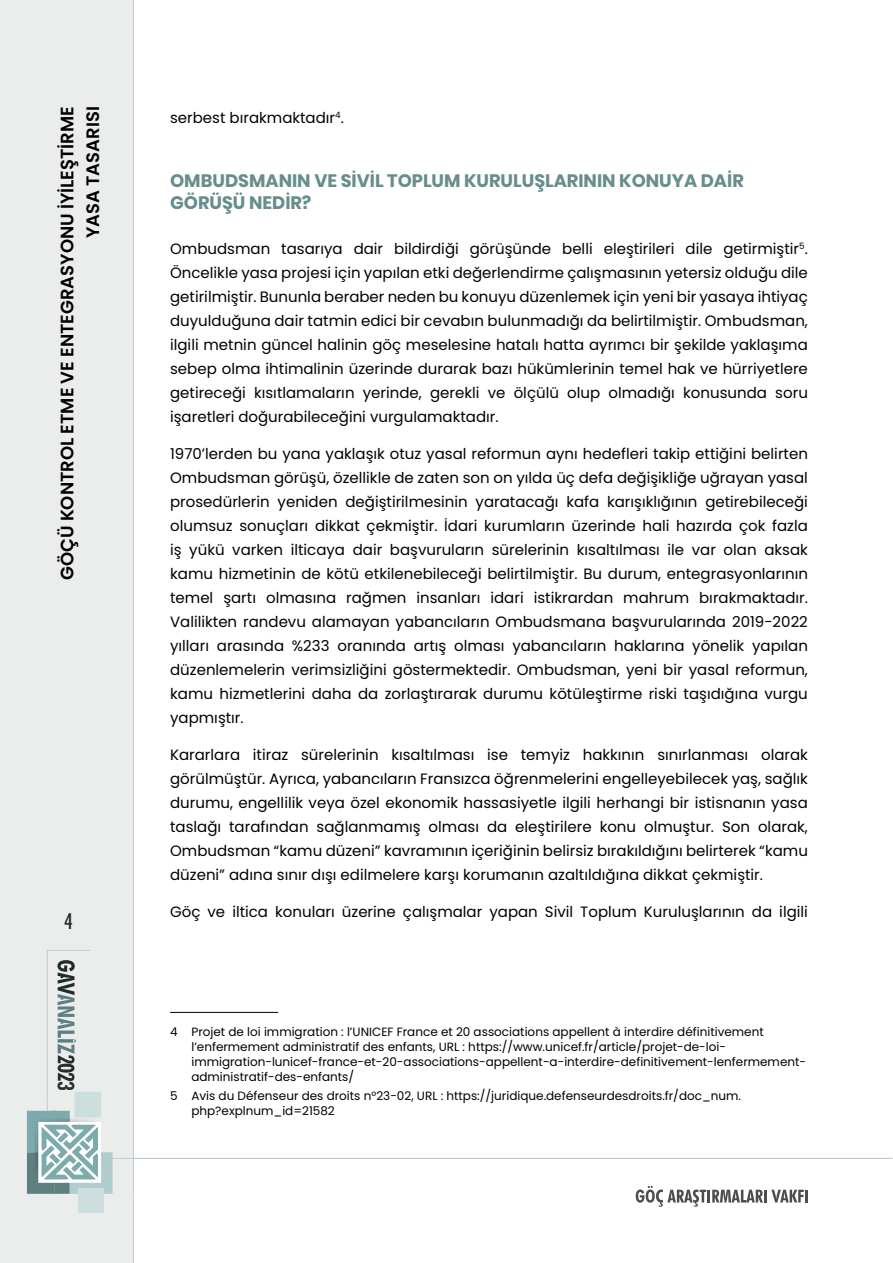
<style>
.page{position:relative;width:893px;height:1263px;background:#fff}
.page>*{position:absolute;margin:0;border:0;box-sizing:border-box;transform-origin:0 0}
.t1{font:700 23.25px "DIN Condensed";color:#263029;scale:1.13 1}
.t2{font:500 condensed 21px "Futura";color:#212b2b}
.t3{font:700 18px/21.6px "Poppins";color:#688d8d}
.t4{font:600 18px/25.5px "Poppins";color:#000;text-align:right}
.t5{font:15px/24px "Poppins";color:#000;text-align:justify}
.t6{font:12px/15px "Poppins";color:#000}
</style>
<div class="page">
<div style="left:0;top:0;width:134px;height:1263px;background:#ebeded"></div>
<div style="left:27px;top:1152px;width:43px;height:42px;background:#5e8082"></div>
<div style="left:70px;top:1152px;width:43px;height:42px;background:#b3cccc"></div>
<div style="left:78px;top:1188px;width:25px;height:24px;background:#ccdede"></div>
<div style="left:27px;top:1111px;width:43px;height:41px;background:#7dabab"></div>
<img style="left:34px;top:1152px;width:4px;height:18px">
<svg style="left:38px;top:1122px;width:63px;height:61px"></svg>
<div style="left:74px;top:1092px;width:27px;height:26px;background:#ccdede"></div>
<svg style="left:42px;top:1125px;width:56px;height:69px"></svg>
<hr style="left:133px;top:1197px;width:1px;height:66px;background:#b3c2c2">
<hr style="left:133px;top:0;width:1px;height:1196px;background:#b3c2c2">
<svg style="left:113px;top:1158px;width:20px;height:1px"></svg>
<svg style="left:636px;top:1186px;width:172px;height:21px"></svg>
<hr style="left:133px;top:1158px;width:759px;height:1px;background:#b3c2c2">
<svg style="left:47px;top:950px;width:44px;height:168px"></svg>
<hr style="left:170px;top:1012px;width:108px;height:1px;background:#000">
<p class="t4" style="left:55px;top:580px;width:475px;rotate:-90deg">GÖÇÜ KONTROL ETME VE ENTEGRASYONU İYILEŞTIRME<br>YASA TASARISI</p>
<h2 class="t2" style="left:64px;top:907px;width:10px">4</h2>
<h1 class="t1" style="left:82px;top:1081px;width:10px;rotate:90deg">3</h1>
<p class="t5" style="left:170px;top:106px;width:175px">serbest bırakmaktadır<sup>4</sup>.</p>
<p class="t3" style="left:170px;top:170px;width:575px">OMBUDSMANIN VE SIVIL TOPLUM KURULUŞLARININ KONUYA DAIR<br>GÖRÜŞÜ NEDIR?</p>
<p class="t5" style="left:170px;top:237px;width:639px">Ombudsman tasarıya dair bildirdiği görüşünde belli eleştirileri dile getirmiştir<sup>5</sup>.<br>Öncelikle yasa projesi için yapılan etki değerlendirme çalışmasının yetersiz olduğu dile getirilmiştir. Bununla beraber neden bu konuyu düzenlemek için yeni bir yasaya ihtiyaç duyulduğuna dair tatmin edici bir cevabın bulunmadığı da belirtilmiştir. Ombudsman, ilgili metnin güncel halinin göç meselesine hatalı hatta ayrımcı bir şekilde yaklaşıma sebep olma ihtimalinin üzerinde durarak bazı hükümlerinin temel hak ve hürriyetlere getireceği kısıtlamaların yerinde, gerekli ve ölçülü olup olmadığı konusunda soru işaretleri doğurabileceğini vurgulamaktadır.</p>
<p class="t5" style="left:170px;top:442px;width:639px">1970’lerden bu yana yaklaşık otuz yasal reformun aynı hedefleri takip ettiğini belirten Ombudsman görüşü, özellikle de zaten son on yılda üç defa değişikliğe uğrayan yasal prosedürlerin yeniden değiştirilmesinin yaratacağı kafa karışıklığının getirebileceği olumsuz sonuçları dikkat çekmiştir. İdari kurumların üzerinde hali hazırda çok fazla iş yükü varken ilticaya dair başvuruların sürelerinin kısaltılması ile var olan aksak kamu hizmetinin de kötü etkilenebileceği belirtilmiştir. Bu durum, entegrasyonlarının temel şartı olmasına rağmen insanları idari istikrardan mahrum bırakmaktadır.<br>Valilikten randevu alamayan yabancıların Ombudsmana başvurularında 2019-2022 yılları arasında %233 oranında artış olması yabancıların haklarına yönelik yapılan düzenlemelerin verimsizliğini göstermektedir. Ombudsman, yeni bir yasal reformun, kamu hizmetlerini daha da zorlaştırarak durumu kötüleştirme riski taşıdığına vurgu yapmıştır.</p>
<p class="t5" style="left:170px;top:742px;width:639px">Kararlara itiraz sürelerinin kısaltılması ise temyiz hakkının sınırlanması olarak görülmüştür. Ayrıca, yabancıların Fransızca öğrenmelerini engelleyebilecek yaş, sağlık durumu, engellilik veya özel ekonomik hassasiyetle ilgili herhangi bir istisnanın yasa taslağı tarafından sağlanmamış olması da eleştirilere konu olmuştur. Son olarak, Ombudsman “kamu düzeni” kavramının içeriğinin belirsiz bırakıldığını belirterek “kamu düzeni” adına sınır dışı edilmelere karşı korumanın azaltıldığına dikkat çekmiştir.</p>
<p class="t5" style="left:170px;top:899px;width:639px">Göç ve iltica konuları üzerine çalışmalar yapan Sivil Toplum Kuruluşlarının da ilgili</p>
<p class="t6" style="left:191px;top:1024px;width:616px;text-indent:-21px">4 Projet de loi immigration : l’UNICEF France et 20 associations appellent à interdire définitivement l’enfermement administratif des enfants, URL : https://www.unicef.fr/article/projet-de-loi&shy;immigration-lunicef-france-et-20-associations-appellent-a-interdire-definitivement-lenfermement&shy;administratif-des-enfants/</p>
<p class="t6" style="left:191px;top:1088px;width:551px;text-indent:-21px">5 Avis du Défenseur des droits n°23-02, URL : https://juridique.defenseurdesdroits.fr/doc_num. php?explnum_id=21582</p>
</div>
